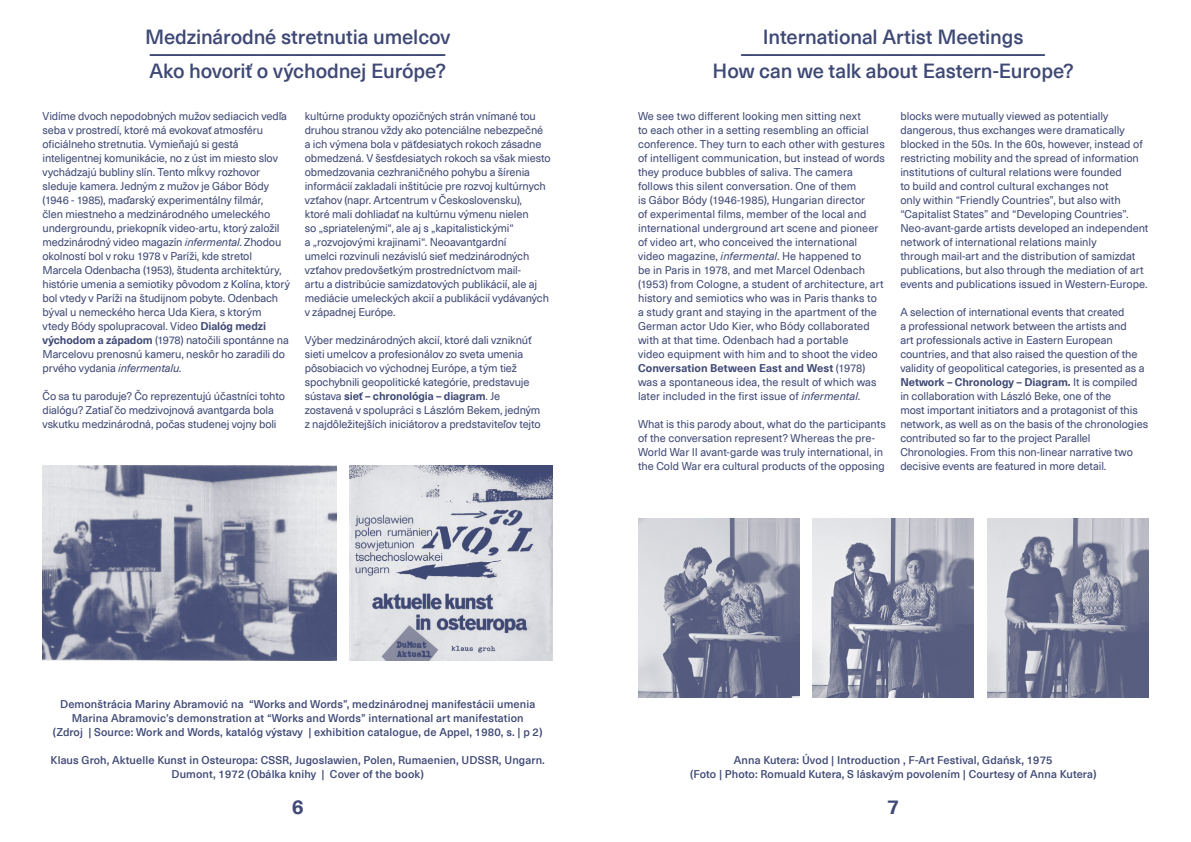
<style>
.page{position:relative;width:1191px;height:842px;background:#fff}
.page>*{position:absolute;margin:0;border:0;box-sizing:border-box;transform-origin:0 0}
.t1{font:500 20px/17px "Neue Haas Unica Pro";letter-spacing:-.01em;color:#3f4975}
.t2{font:700 20px "Neue Haas Unica Pro";color:#3f4975}
.t3{font:11px/14px "Neue Haas Unica Pro";letter-spacing:-.005em;color:#3f4975}
.t4{font:500 11px/14px "Neue Haas Unica Pro";letter-spacing:.01em;color:#3f4975;text-align:center}
.s1{font-style:italic}
.s2{font-weight:700}
</style>
<div class="page">
<img style="left:638px;top:518px;width:161px;height:179px">
<img style="left:812px;top:518px;width:161px;height:179px">
<img style="left:987px;top:518px;width:161px;height:179px">
<img style="left:350px;top:466px;width:203px;height:195px">
<img style="left:43px;top:466px;width:293px;height:195px">
<h1 class="t1" style="left:145px;top:28px;width:307px">Medzinárodné stretnutia umelcov –––––––––––––––––––––––––––––––––––<br>Ako hovoriť o východnej Európe?</h1>
<p class="t3" style="left:43px;top:109px;width:249px">Vidíme dvoch nepodobných mužov sediacich vedľa seba v prostredí, ktoré má evokovať atmosféru oficiálneho stretnutia. Vymieňajú si gestá inteligentnej komunikácie, no z úst im miesto slov vychádzajú bubliny slín. Tento mĺkvy rozhovor sleduje kamera. Jedným z mužov je Gábor Bódy (1946 - 1985), maďarský experimentálny filmár,<br>člen miestneho a medzinárodného umeleckého undergroundu, priekopník video-artu, ktorý založil medzinárodný video magazín <span class="s1">infermental</span>. Zhodou okolností bol v roku 1978 v Paríži, kde stretol Marcela Odenbacha (1953), študenta architektúry, histórie umenia a semiotiky pôvodom z Kolína, ktorý bol vtedy v Paríži na študijnom pobyte. Odenbach býval u nemeckého herca Uda Kiera, s ktorým vtedy Bódy spolupracoval. Video <span class="s2">Dialóg medzi východom a západom</span> (1978) natočili spontánne na Marcelovu prenosnú kameru, neskôr ho zaradili do prvého vydania <span class="s1">infermentalu</span>.</p>
<p class="t3" style="left:43px;top:389px;width:244px">Čo sa tu paroduje? Čo reprezentujú účastníci tohto dialógu? Zatiaľ čo medzivojnová avantgarda bola vskutku medzinárodná, počas studenej vojny boli</p>
<p class="t3" style="left:305px;top:109px;width:247px">kultúrne produkty opozičných strán vnímané tou druhou stranou vždy ako potenciálne nebezpečné a ich výmena bola v päťdesiatych rokoch zásadne obmedzená. V šesťdesiatych rokoch sa však miesto obmedzovania cezhraničného pohybu a šírenia informácií zakladali inštitúcie pre rozvoj kultúrnych vzťahov (napr. Artcentrum v Československu),<br>ktoré mali dohliadať na kultúrnu výmenu nielen<br>so „spriatelenými“, ale aj s „kapitalistickými“<br>a „rozvojovými krajinami“. Neoavantgardní<br>umelci rozvinuli nezávislú sieť medzinárodných vzťahov predovšetkým prostredníctvom mail-<br>artu a distribúcie samizdatových publikácií, ale aj mediácie umeleckých akcií a publikácií vydávaných v západnej Európe.</p>
<p class="t3" style="left:305px;top:333px;width:237px">Výber medzinárodných akcií, ktoré dali vzniknúť sieti umelcov a profesionálov zo sveta umenia pôsobiacich vo východnej Európe, a tým tiež spochybnili geopolitické kategórie, predstavuje sústava <span class="s2">sieť – chronológia – diagram</span>. Je zostavená v spolupráci s Lászlóm Bekem, jedným z najdôležitejších iniciátorov a predstaviteľov tejto</p>
<h1 class="t1" style="left:712px;top:28px;width:363px;text-align:center">International Artist Meetings ––––––––––––––––––––––––––––––––––––<br>How can we talk about Eastern-Europe?</h1>
<p class="t3" style="left:638px;top:109px;width:248px">We see two different looking men sitting next<br>to each other in a setting resembling an official conference. They turn to each other with gestures of intelligent communication, but instead of words they produce bubbles of saliva. The camera follows this silent conversation. One of them<br>is Gábor Bódy (1946-1985), Hungarian director<br>of experimental films, member of the local and international underground art scene and pioneer of video art, who conceived the international video magazine, <span class="s1">infermental</span>. He happened to<br>be in Paris in 1978, and met Marcel Odenbach (1953) from Cologne, a student of architecture, art history and semiotics who was in Paris thanks to a study grant and staying in the apartment of the German actor Udo Kier, who Bódy collaborated with at that time. Odenbach had a portable<br>video equipment with him and to shoot the video <span class="s2">Conversation Between East and West</span> (1978) was a spontaneous idea, the result of which was later included in the first issue of <span class="s1">infermental</span>.</p>
<p class="t3" style="left:638px;top:417px;width:249px">What is this parody about, what do the participants of the conversation represent? Whereas the pre-World War II avant-garde was truly international, in the Cold War era cultural products of the opposing</p>
<p class="t3" style="left:900px;top:109px;width:250px">blocks were mutually viewed as potentially dangerous, thus exchanges were dramatically blocked in the 50s. In the 60s, however, instead of restricting mobility and the spread of information institutions of cultural relations were founded<br>to build and control cultural exchanges not<br>only within “Friendly Countries”, but also with “Capitalist States” and “Developing Countries”.<br>Neo-avant-garde artists developed an independent network of international relations mainly<br>through mail-art and the distribution of samizdat publications, but also through the mediation of art events and publications issued in Western-Europe.</p>
<p class="t3" style="left:900px;top:305px;width:249px">A selection of international events that created<br>a professional network between the artists and<br>art professionals active in Eastern European countries, and that also raised the question of the validity of geopolitical categories, is presented as a <span class="s2">Network – Chronology – Diagram.</span> It is compiled in collaboration with László Beke, one of the<br>most important initiators and a protagonist of this network, as well as on the basis of the chronologies contributed so far to the project Parallel Chronologies. From this non-linear narrative two decisive events are featured in more detail.</p>
<p class="t4" style="left:53px;top:697px;width:491px">Demonštrácia Mariny Abramović na “Works and Words”, medzinárodnej manifestácii umenia<br>Marina Abramovic’s demonstration at “Works and Words” international art manifestation<br>(Zdroj | Source: Work and Words, katalóg výstavy | exhibition catalogue, de Appel, 1980, s. | p 2)</p>
<p class="t4" style="left:51px;top:753px;width:496px">Klaus Groh, Aktuelle Kunst in Osteuropa: CSSR, Jugoslawien, Polen, Rumaenien, UDSSR, Ungarn.<br>Dumont, 1972 (Obálka knihy | Cover of the book)</p>
<p class="t4" style="left:690px;top:753px;width:408px">Anna Kutera: Úvod | Introduction , F-Art Festival, Gdańsk, 1975<br>(Foto | Photo: Romuald Kutera, S láskavým povolením | Courtesy of Anna Kutera)</p>
<h1 class="t2" style="left:292px;top:795px;width:13px">6</h1>
<h1 class="t2" style="left:887px;top:795px;width:13px">7</h1>
</div>
